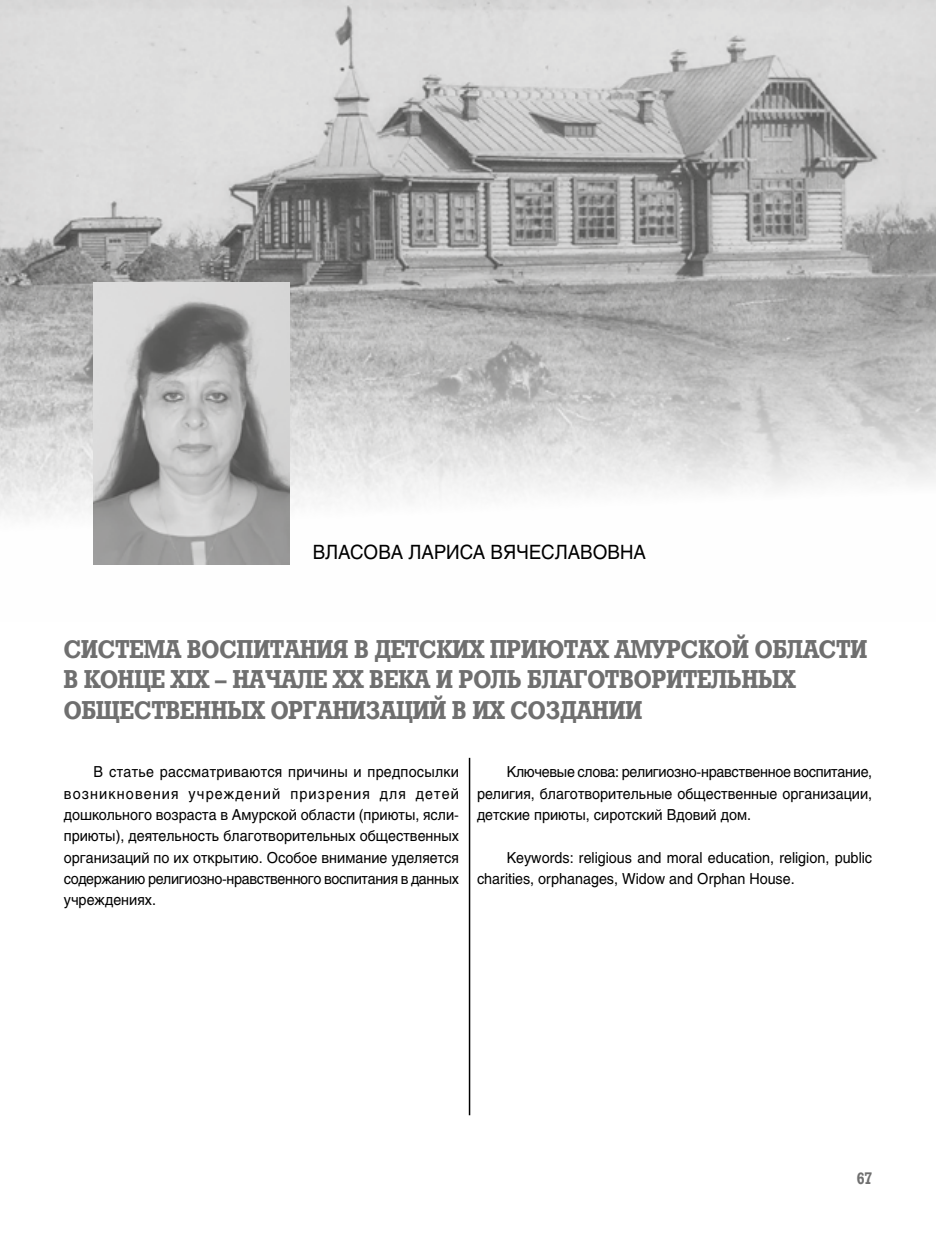
<style>
.page{position:relative;width:936px;height:1234px;background:#fff}
.page>*{position:absolute;margin:0;border:0;box-sizing:border-box;transform-origin:0 0}
.t1{font:700 25.5px/30.6px "Rodeo";color:#6f6f6f;scale:.9 1}
.t2{font:19.5px "Helios";color:#000;scale:.95 1}
.t3{font:700 16.5px "Rodeo";color:#6f6f6f;scale:.9 1}
.t4{font:15px/21.3px "Helios";color:#000;text-align:justify;scale:.95 1}
</style>
<div class="page">
<img style="left:0;top:0;width:935px;height:565px">
<hr style="left:469px;top:757px;width:1px;height:357px;background:#000">
<img style="left:94px;top:282px;width:195px;height:282px">
<h2 class="t2" style="left:313px;top:540px;width:352px">ВЛАСОВА ЛАРИСА ВЯЧЕСЛАВОВНА</h2>
<h1 class="t1" style="left:64px;top:633px;width:894px">СИСТЕМА ВОСПИТАНИЯ В ДЕТСКИХ ПРИЮТАХ АМУРСКОЙ ОБЛАСТИ<br>В КОНЦЕ XIX – НАЧАЛЕ XX ВЕКА И РОЛЬ БЛАГОТВОРИТЕЛЬНЫХ<br>ОБЩЕСТВЕННЫХ ОРГАНИЗАЦИЙ В ИХ СОЗДАНИИ</h1>
<p class="t4" style="left:64px;top:761px;width:417px;text-indent:30px">В статье рассматриваются причины и предпосылки возникновения учреждений призрения для детей дошкольного возраста в Амурской области (приюты, ясли&shy;приюты), деятельность благотворительных общественных организаций по их открытию. Особое внимание уделяется содержанию религиозно-нравственного воспитания в данных учреждениях.</p>
<p class="t4" style="left:477px;top:761px;width:417px;text-indent:30px">Ключевые слова: религиозно-нравственное воспитание, религия, благотворительные общественные организации, детские приюты, сиротский Вдовий дом.</p>
<p class="t4" style="left:477px;top:846px;width:417px;text-indent:30px">Keywords: religious and moral education, religion, public charities, orphanages, Widow and Orphan House.</p>
<p class="t3" style="left:856px;top:1168px;width:19px">67</p>
</div>
